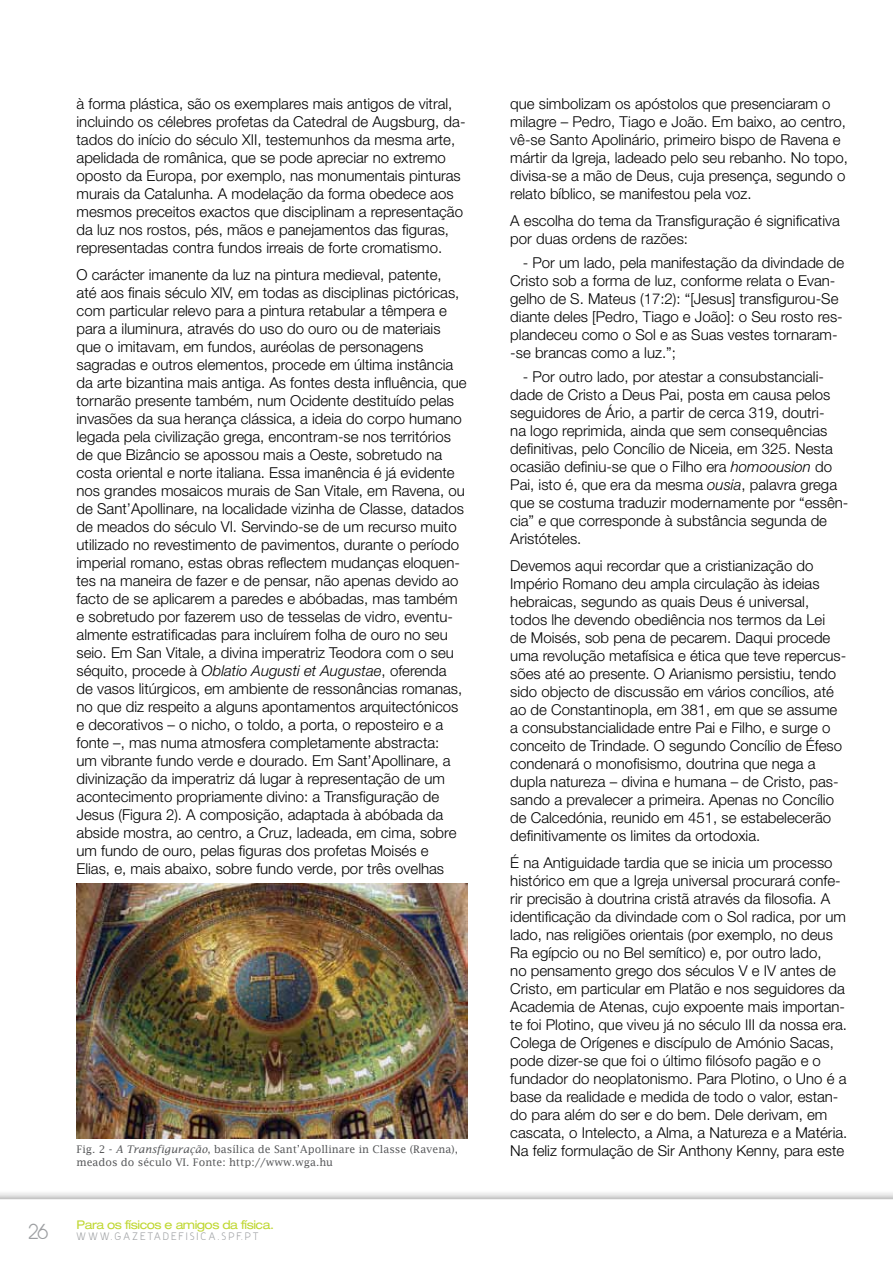
<style>
.page{position:relative;width:893px;height:1263px;background:#fff}
.page>*{position:absolute;margin:0;border:0;box-sizing:border-box;transform-origin:0 0}
.t1{font:18px "Y2 K Neophyte";color:#9d9fa2}
.t2{font:300 15px/18px "Helvetica Neue LT Std";color:#000}
.t3{font:expanded 12px "Helvetica Neue LT Std";letter-spacing:-.04em;color:#bfd730}
.t4{font:10.5px/12.6px "Lucida Fax";color:#58595b}
.t5{font:9px "Y2 K Neophyte";letter-spacing:.28em;color:#9d9fa2}
.s1{font-style:italic}
</style>
<div class="page">
<div style="left:0;top:1190px;width:893px;height:73px;background:#000;opacity:.45"></div>
<svg style="left:0;top:1199px;width:893px;height:64px"></svg>
<img style="left:77px;top:883px;width:391px;height:255px">
<p class="t2" style="left:77px;top:94px;width:391px">à forma plástica, são os exemplares mais antigos de vitral, incluindo os célebres profetas da Catedral de Augsburg, da&shy;tados do início do século XII, testemunhos da mesma arte, apelidada de românica, que se pode apreciar no extremo oposto da Europa, por exemplo, nas monumentais pinturas murais da Catalunha. A modelação da forma obedece aos mesmos preceitos exactos que disciplinam a representação da luz nos rostos, pés, mãos e panejamentos das figuras, representadas contra fundos irreais de forte cromatismo.</p>
<p class="t2" style="left:77px;top:265px;width:392px">O carácter imanente da luz na pintura medieval, patente,<br>até aos finais século XIV, em todas as disciplinas pictóricas, com particular relevo para a pintura retabular a têmpera e para a iluminura, através do uso do ouro ou de materiais que o imitavam, em fundos, auréolas de personagens sagradas e outros elementos, procede em última instância da arte bizantina mais antiga. As fontes desta influência, que tornarão presente também, num Ocidente destituído pelas invasões da sua herança clássica, a ideia do corpo humano legada pela civilização grega, encontram-se nos territórios de que Bizâncio se apossou mais a Oeste, sobretudo na costa oriental e norte italiana. Essa imanência é já evidente nos grandes mosaicos murais de San Vitale, em Ravena, ou de Sant’Apollinare, na localidade vizinha de Classe, datados de meados do século VI. Servindo-se de um recurso muito utilizado no revestimento de pavimentos, durante o período imperial romano, estas obras reflectem mudanças eloquen&shy;tes na maneira de fazer e de pensar, não apenas devido ao facto de se aplicarem a paredes e abóbadas, mas também e sobretudo por fazerem uso de tesselas de vidro, eventu&shy;almente estratificadas para incluírem folha de ouro no seu seio. Em San Vitale, a divina imperatriz Teodora com o seu séquito, procede à <span class="s1">Oblatio Augusti et Augustae</span>, oferenda de vasos litúrgicos, em ambiente de ressonâncias romanas, no que diz respeito a alguns apontamentos arquitectónicos e decorativos – o nicho, o toldo, a porta, o reposteiro e a fonte –, mas numa atmosfera completamente abstracta:<br>um vibrante fundo verde e dourado. Em Sant’Apollinare, a divinização da imperatriz dá lugar à representação de um acontecimento propriamente divino: a Transfiguração de Jesus (Figura 2). A composição, adaptada à abóbada da abside mostra, ao centro, a Cruz, ladeada, em cima, sobre um fundo de ouro, pelas figuras dos profetas Moisés e<br>Elias, e, mais abaixo, sobre fundo verde, por três ovelhas</p>
<p class="t4" style="left:77px;top:1143px;width:383px">Fig. 2 - <span class="s1">A Transfiguração</span>, basílica de Sant’Apollinare in Classe (Ravena), meados do século VI. Fonte: http://www.wga.hu</p>
<p class="t3" style="left:77px;top:1217px;width:199px">Para os físicos e amigos da física.</p>
<p class="t1" style="left:28px;top:1219px;width:21px">26</p>
<p class="t5" style="left:77px;top:1230px;width:183px">WWW.GAZETADEFISICA.SPF.PT</p>
<p class="t2" style="left:510px;top:94px;width:339px">que simbolizam os apóstolos que presenciaram o milagre – Pedro, Tiago e João. Em baixo, ao centro, vê-se Santo Apolinário, primeiro bispo de Ravena e mártir da Igreja, ladeado pelo seu rebanho. No topo, divisa-se a mão de Deus, cuja presença, segundo o relato bíblico, se manifestou pela voz.</p>
<p class="t2" style="left:510px;top:211px;width:331px">A escolha do tema da Transfiguração é significativa por duas ordens de razões:</p>
<p class="t2" style="left:510px;top:253px;width:335px;text-indent:13px">- Por um lado, pela manifestação da divindade de Cristo sob a forma de luz, conforme relata o Evan&shy;gelho de S. Mateus (17:2): “[Jesus] transfigurou-Se diante deles [Pedro, Tiago e João]: o Seu rosto res&shy;plandeceu como o Sol e as Suas vestes tornaram--se brancas como a luz.”;</p>
<p class="t2" style="left:510px;top:367px;width:340px;text-indent:13px">- Por outro lado, por atestar a consubstanciali&shy;dade de Cristo a Deus Pai, posta em causa pelos seguidores de Ário, a partir de cerca 319, doutri-<br>na logo reprimida, ainda que sem consequências definitivas, pelo Concílio de Niceia, em 325. Nesta ocasião definiu-se que o Filho era <span class="s1">homoousion</span> do Pai, isto é, que era da mesma <span class="s1">ousia</span>, palavra grega que se costuma traduzir modernamente por “essên&shy;cia” e que corresponde à substância segunda de Aristóteles.</p>
<p class="t2" style="left:510px;top:556px;width:337px">Devemos aqui recordar que a cristianização do Império Romano deu ampla circulação às ideias hebraicas, segundo as quais Deus é universal, todos lhe devendo obediência nos termos da Lei<br>de Moisés, sob pena de pecarem. Daqui procede uma revolução metafísica e ética que teve repercus&shy;sões até ao presente. O Arianismo persistiu, tendo sido objecto de discussão em vários concílios, até ao de Constantinopla, em 381, em que se assume a consubstancialidade entre Pai e Filho, e surge o conceito de Trindade. O segundo Concílio de Éfeso condenará o monofisismo, doutrina que nega a dupla natureza – divina e humana – de Cristo, pas&shy;sando a prevalecer a primeira. Apenas no Concílio de Calcedónia, reunido em 451, se estabelecerão definitivamente os limites da ortodoxia.</p>
<p class="t2" style="left:510px;top:853px;width:339px">É na Antiguidade tardia que se inicia um processo histórico em que a Igreja universal procurará confe&shy;rir precisão à doutrina cristã através da filosofia. A identificação da divindade com o Sol radica, por um lado, nas religiões orientais (por exemplo, no deus Ra egípcio ou no Bel semítico) e, por outro lado,<br>no pensamento grego dos séculos V e IV antes de Cristo, em particular em Platão e nos seguidores da Academia de Atenas, cujo expoente mais importan&shy;te foi Plotino, que viveu já no século III da nossa era.<br>Colega de Orígenes e discípulo de Amónio Sacas, pode dizer-se que foi o último filósofo pagão e o fundador do neoplatonismo. Para Plotino, o Uno é a base da realidade e medida de todo o valor, estan&shy;do para além do ser e do bem. Dele derivam, em cascata, o Intelecto, a Alma, a Natureza e a Matéria.<br>Na feliz formulação de Sir Anthony Kenny, para este</p>
</div>
